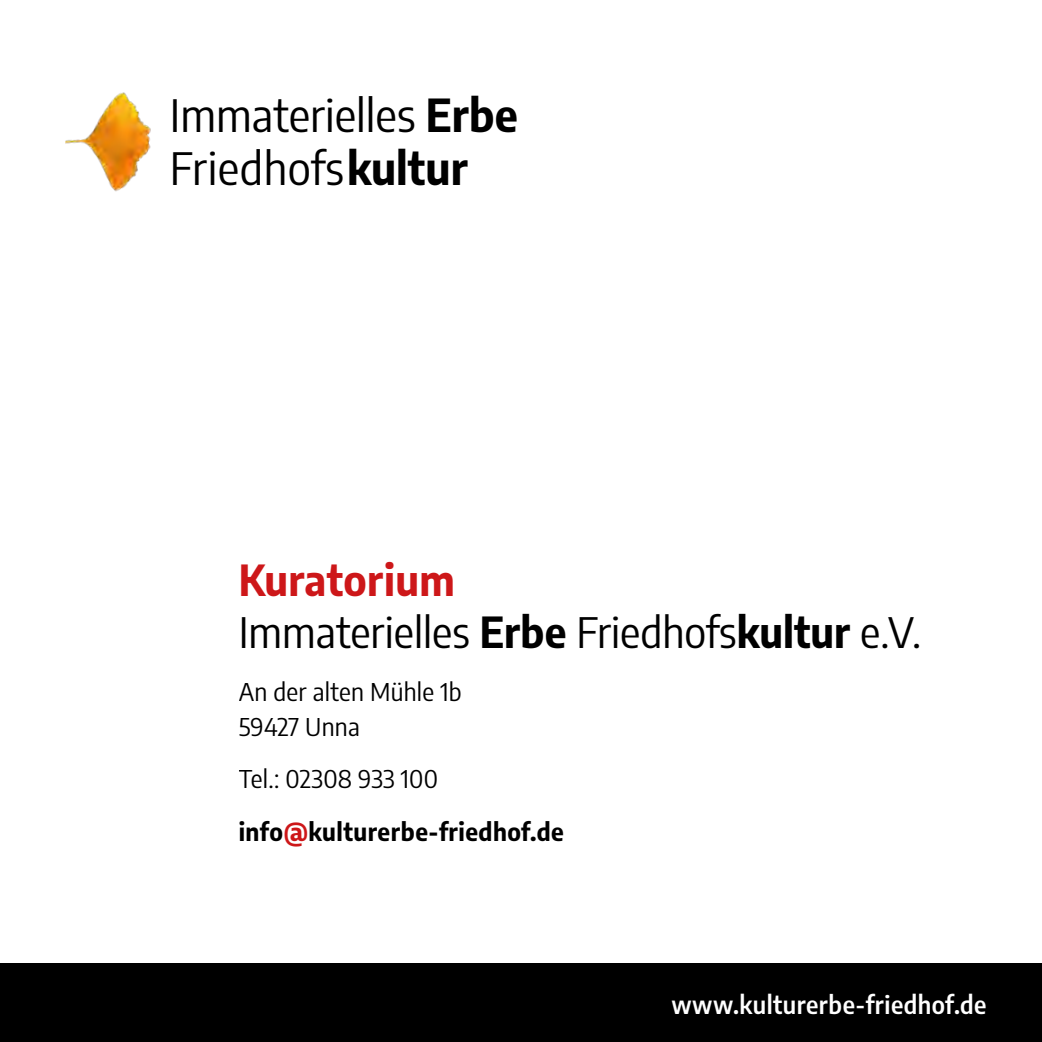
<style>
.page{position:relative;width:1042px;height:1042px;background:#fff}
.page>*{position:absolute;margin:0;border:0;box-sizing:border-box;transform-origin:0 0}
.t1{font:semi-condensed 44.62px/53.6px "Encode Sans";color:#000}
.t2{font:semi-condensed 42px/52.5px "Encode Sans";color:#000}
.t3{font:700 semi-condensed 24.5px/52.5px "Encode Sans";letter-spacing:.02em;color:#000}
.t4{font:600 semi-condensed 24.5px "Encode Sans";letter-spacing:.02em;color:#fff}
.t5{font:semi-condensed 24.5px/35px "Encode Sans";letter-spacing:.01em;color:#000}
.s1{font-weight:700}
.s2{font-weight:700;color:#cd1719}
.s3{font-weight:400}
.s4{color:#cd1719}
</style>
<div class="page">
<div style="left:0;top:964px;width:1042px;height:78px;background:#000"></div>
<img style="left:65px;top:92px;width:86px;height:100px">
<p class="t1" style="left:170px;top:86px;width:349px">Immaterielles <span class="s1">Erbe<br></span>Friedhofs<span class="s1">kultur</span></p>
<p class="t2" style="left:239px;top:552px;width:684px"><span class="s2">Kuratorium<br></span>Immaterielles <span class="s1">Erbe</span> Friedhofs<span class="s1">kultur</span> e.V.</p>
<p class="t5" style="left:239px;top:673px;width:224px">An der alten Mühle 1b<br>59427 Unna</p>
<p class="t3" style="left:239px;top:751px;width:327px"><span class="s3">Tel.: 02308 933 100 </span>info<span class="s4">@</span>kulturerbe-friedhof.de</p>
<p class="t4" style="left:671px;top:987px;width:316px">www.kulturerbe-friedhof.de</p>
</div>
